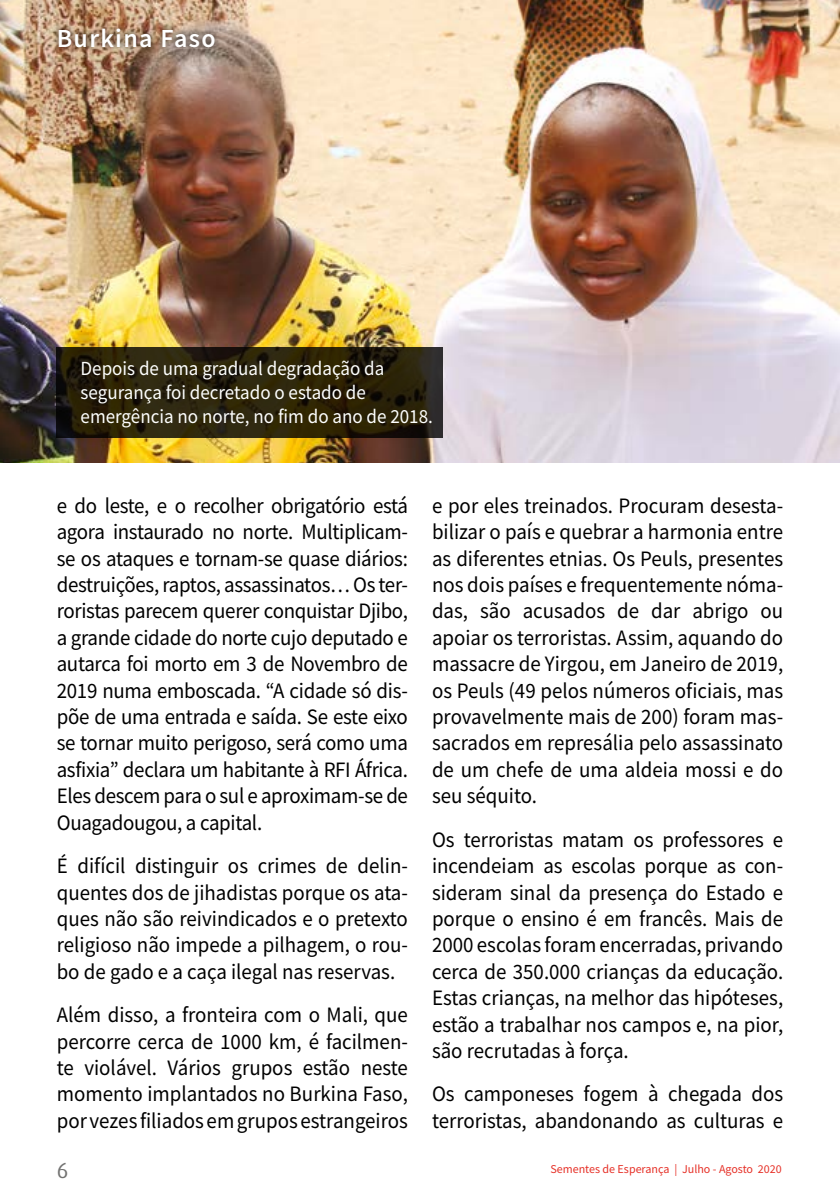
<style>
.page{position:relative;width:840px;height:1191px;background:#fff}
.page>*{position:absolute;margin:0;border:0;box-sizing:border-box;transform-origin:0 0}
.t1{font:600 26px "Source Sans Pro";letter-spacing:.05em;color:#fff}
.t2{font:22px/26.4px "Source Sans Pro";color:#000;text-align:justify;scale:.95 1}
.t3{font:22px "Dax";color:#727271}
.t4{font:20px/24px "Source Sans Pro";color:#fdfefd;scale:.95 1}
.t5{font:12px "Source Sans Pro";color:#e63027}
</style>
<div class="page">
<img style="left:0;top:0;width:839px;height:462px">
<div style="left:53px;top:22px;width:167px;height:30px;background:#000;opacity:.75"></div>
<svg style="left:56px;top:348px;width:386px;height:90px;background:#28210a"></svg>
<p class="t1" style="left:57px;top:21px;width:160px">Burkina Faso</p>
<p class="t4" style="left:81px;top:356px;width:372px">Depois de uma gradual degradação da segurança foi decretado o estado de emergência no norte, no fim do ano de 2018.</p>
<p class="t2" style="left:57px;top:492px;width:371px">e do leste, e o recolher obrigatório está agora instaurado no norte. Multiplicam&shy;se os ataques e tornam-se quase diários: destruições, raptos, assassinatos… Os ter&shy;roristas parecem querer conquistar Djibo, a grande cidade do norte cujo deputado e autarca foi morto em 3 de Novembro de 2019 numa emboscada. “A cidade só dis&shy;põe de uma entrada e saída. Se este eixo se tornar muito perigoso, será como uma asfixia” declara um habitante à RFI África.<br>Eles descem para o sul e aproximam-se de Ouagadougou, a capital.</p>
<p class="t2" style="left:57px;top:852px;width:371px">É difícil distinguir os crimes de delin&shy;quentes dos de jihadistas porque os ata&shy;ques não são reivindicados e o pretexto religioso não impede a pilhagem, o rou&shy;bo de gado e a caça ilegal nas reservas.</p>
<p class="t2" style="left:57px;top:1001px;width:371px">Além disso, a fronteira com o Mali, que percorre cerca de 1000 km, é facilmen&shy;te violável. Vários grupos estão neste momento implantados no Burkina Faso, por vezes filiados em grupos estrangeiros</p>
<p class="t2" style="left:432px;top:492px;width:371px">e por eles treinados. Procuram desesta&shy;bilizar o país e quebrar a harmonia entre as diferentes etnias. Os Peuls, presentes nos dois países e frequentemente nóma&shy;das, são acusados de dar abrigo ou apoiar os terroristas. Assim, aquando do massacre de Yirgou, em Janeiro de 2019, os Peuls (49 pelos números oficiais, mas provavelmente mais de 200) foram mas&shy;sacrados em represália pelo assassinato de um chefe de uma aldeia mossi e do seu séquito.</p>
<p class="t2" style="left:432px;top:826px;width:371px">Os terroristas matam os professores e incendeiam as escolas porque as con&shy;sideram sinal da presença do Estado e porque o ensino é em francês. Mais de 2000 escolas foram encerradas, privando cerca de 350.000 crianças da educação.<br>Estas crianças, na melhor das hipóteses, estão a trabalhar nos campos e, na pior, são recrutadas à força.</p>
<p class="t2" style="left:432px;top:1080px;width:371px">Os camponeses fogem à chegada dos terroristas, abandonando as culturas e</p>
<p class="t3" style="left:57px;top:1157px;width:13px">6</p>
<p class="t5" style="left:550px;top:1161px;width:233px">Sementes de Esperança | Julho - Agosto 2020</p>
</div>
